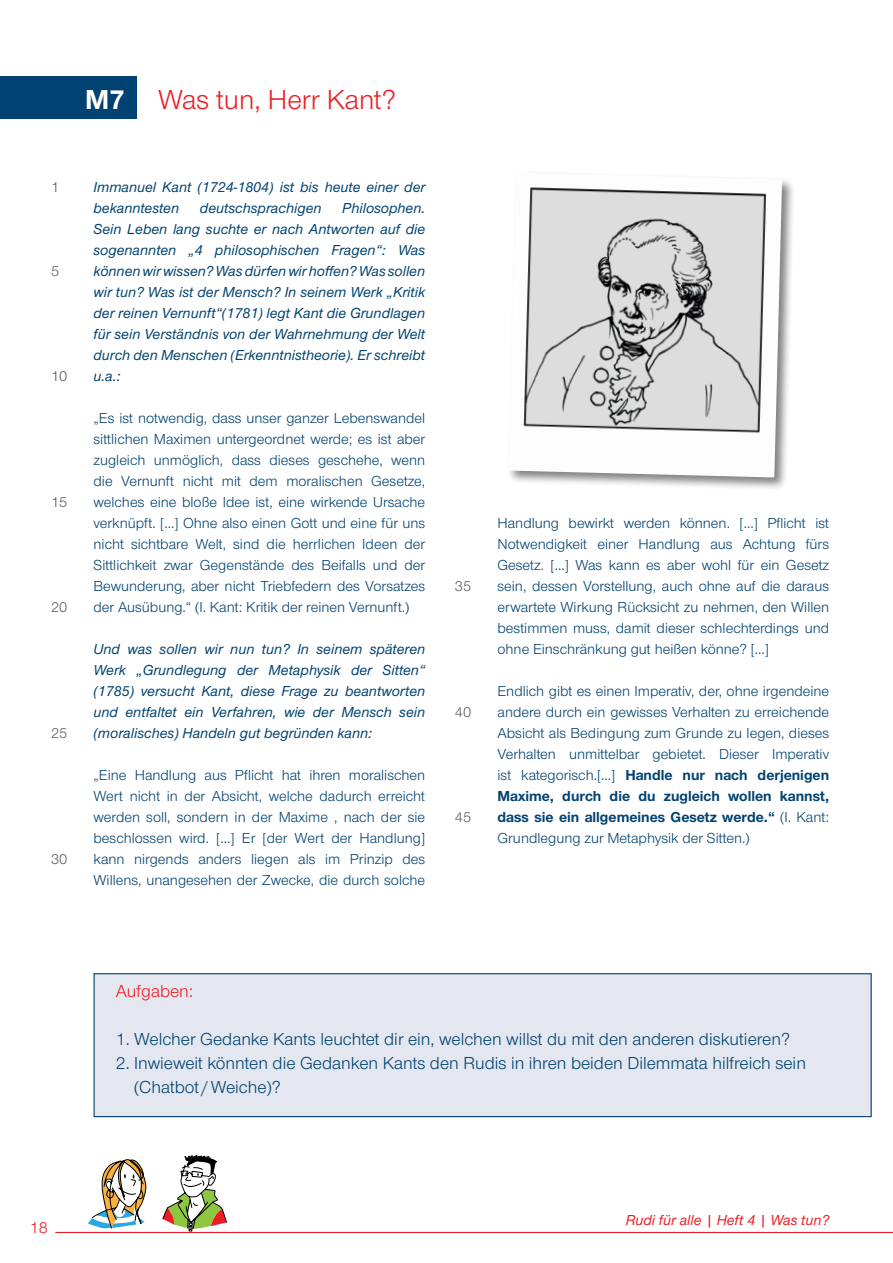
<style>
.page{position:relative;width:893px;height:1263px;background:#fff}
.page>*{position:absolute;margin:0;border:0;box-sizing:border-box;transform-origin:0 0}
.t1{font:28.5px "Nordelbica";color:#ed1d24}
.t2{font:18px/24px "Nordelbica";color:#004271}
.t3{font:18px "Nordelbica";color:#ed1d24}
.t4{font:16.5px "Nordelbica";color:#ed1d24}
.t5{font:15px/21px "Nordelbica";color:#004271;text-align:justify}
.t6{font:italic 500 15px/21px "Nordelbica";color:#004271;text-align:justify}
.t7{font:italic 500 15px "Nordelbica";color:#ed1d24}
.t8{font:15px "Nordelbica";color:#58595b}
.s1{font-weight:700;color:#fff}
.s2{font-weight:700}
</style>
<div class="page">
<svg style="left:88px;top:1159px;width:58px;height:69px"></svg>
<svg style="left:162px;top:1155px;width:65px;height:76px"></svg>
<div style="left:0;top:77px;width:136px;height:42px;background:#004271"></div>
<div style="left:94px;top:974px;width:777px;height:142px;background:#e4e7ef"></div>
<div style="left:94px;top:973px;width:778px;height:144px;border:1px solid #004271"></div>
<hr style="left:55px;top:1232px;width:838px;height:1px;background:#ed1d24">
<div style="left:507px;top:171px;width:289px;height:321px;background:#000;opacity:.5"></div>
<img style="left:508px;top:173px;width:274px;height:304px">
<h1 class="t1" style="left:85px;top:83px;width:312px"><span class="s1">M7</span> Was tun, Herr Kant?</h1>
<p class="t8" style="left:51px;top:179px;width:10px">1</p>
<p class="t8" style="left:51px;top:263px;width:10px">5</p>
<p class="t8" style="left:51px;top:368px;width:18px">10</p>
<p class="t8" style="left:51px;top:494px;width:18px">15</p>
<p class="t8" style="left:51px;top:599px;width:18px">20</p>
<p class="t8" style="left:51px;top:725px;width:18px">25</p>
<p class="t8" style="left:51px;top:851px;width:18px">30</p>
<p class="t6" style="left:94px;top:177px;width:333px">Immanuel Kant (1724-1804) ist bis heute einer der bekanntesten</p>
<p class="t6" style="left:94px;top:198px;width:333px;text-indent:249px">Philosophen.<br>Sein Leben lang suchte er nach Antworten auf die sogenannten „4 philosophischen Fragen“: Was können wir wissen? Was dürfen wir hoffen? Was sollen wir tun? Was ist der Mensch? In seinem Werk „Kritik der reinen Vernunft“(1781) legt Kant die Grundlagen für sein Verständnis von der Wahrnehmung der Welt durch den Menschen (Erkenntnistheorie). Er schreibt u.a.:</p>
<p class="t5" style="left:94px;top:408px;width:333px">„Es ist notwendig, dass unser ganzer Lebenswandel sittlichen Maximen untergeordnet werde; es ist aber zugleich unmöglich, dass dieses geschehe, wenn die Vernunft nicht mit dem moralischen Gesetze, welches eine bloße Idee ist, eine wirkende Ursache verknüpft. […] Ohne also einen Gott und eine für uns nicht sichtbare Welt, sind die herrlichen Ideen der Sittlichkeit zwar Gegenstände des Beifalls und der Bewunderung, aber nicht Triebfedern des Vorsatzes der Ausübung.“ (I. Kant: Kritik der reinen Vernunft.)</p>
<p class="t6" style="left:94px;top:639px;width:333px">Und was sollen wir nun tun? In seinem späteren Werk „Grundlegung der Metaphysik der Sitten“ (1785) versucht Kant, diese Frage zu beantworten und entfaltet ein Verfahren, wie der Mensch sein (moralisches) Handeln gut begründen kann:</p>
<p class="t5" style="left:94px;top:765px;width:333px">„Eine Handlung aus Pflicht hat ihren moralischen Wert nicht in der Absicht, welche dadurch erreicht werden soll, sondern in der Maxime , nach der sie beschlossen wird. […] Er [der Wert der Handlung] kann nirgends anders liegen als im Prinzip des Willens, unangesehen der Zwecke, die durch solche</p>
<p class="t6" style="left:200px;top:198px;width:123px">deutschsprachigen</p>
<p class="t8" style="left:455px;top:578px;width:18px">35</p>
<p class="t8" style="left:455px;top:704px;width:18px">40</p>
<p class="t8" style="left:455px;top:809px;width:18px">45</p>
<p class="t5" style="left:497px;top:513px;width:333px">Handlung bewirkt werden können. […] Pflicht ist Notwendigkeit einer Handlung aus Achtung fürs Gesetz. […] Was kann es aber wohl für ein Gesetz sein, dessen Vorstellung, auch ohne auf die daraus erwartete Wirkung Rücksicht zu nehmen, den Willen bestimmen muss, damit dieser schlechterdings und ohne Einschränkung gut heißen könne? […]</p>
<p class="t5" style="left:497px;top:681px;width:333px">Endlich gibt es einen Imperativ, der, ohne irgendeine andere durch ein gewisses Verhalten zu erreichende Absicht als Bedingung zum Grunde zu legen, dieses Verhalten unmittelbar gebietet. Dieser Imperativ ist kategorisch.[…] <span class="s2">Handle nur nach derjenigen Maxime, durch die du zugleich wollen kannst, dass sie ein allgemeines Gesetz werde.“</span> (I. Kant:<br>Grundlegung zur Metaphysik der Sitten.)</p>
<p class="t3" style="left:116px;top:981px;width:79px">Aufgaben:</p>
<p class="t2" style="left:116px;top:1027px;width:675px">1. Welcher Gedanke Kants leuchtet dir ein, welchen willst du mit den anderen diskutieren?</p>
<p class="t2" style="left:134px;top:1051px;width:673px;text-indent:-18px">2. Inwieweit könnten die Gedanken Kants den Rudis in ihren beiden Dilemmata hilfreich sein (Chatbot/Weiche)?</p>
<p class="t4" style="left:30px;top:1218px;width:20px">18</p>
<p class="t7" style="left:626px;top:1211px;width:205px">Rudi für alle | Heft 4 | Was tun?</p>
</div>
